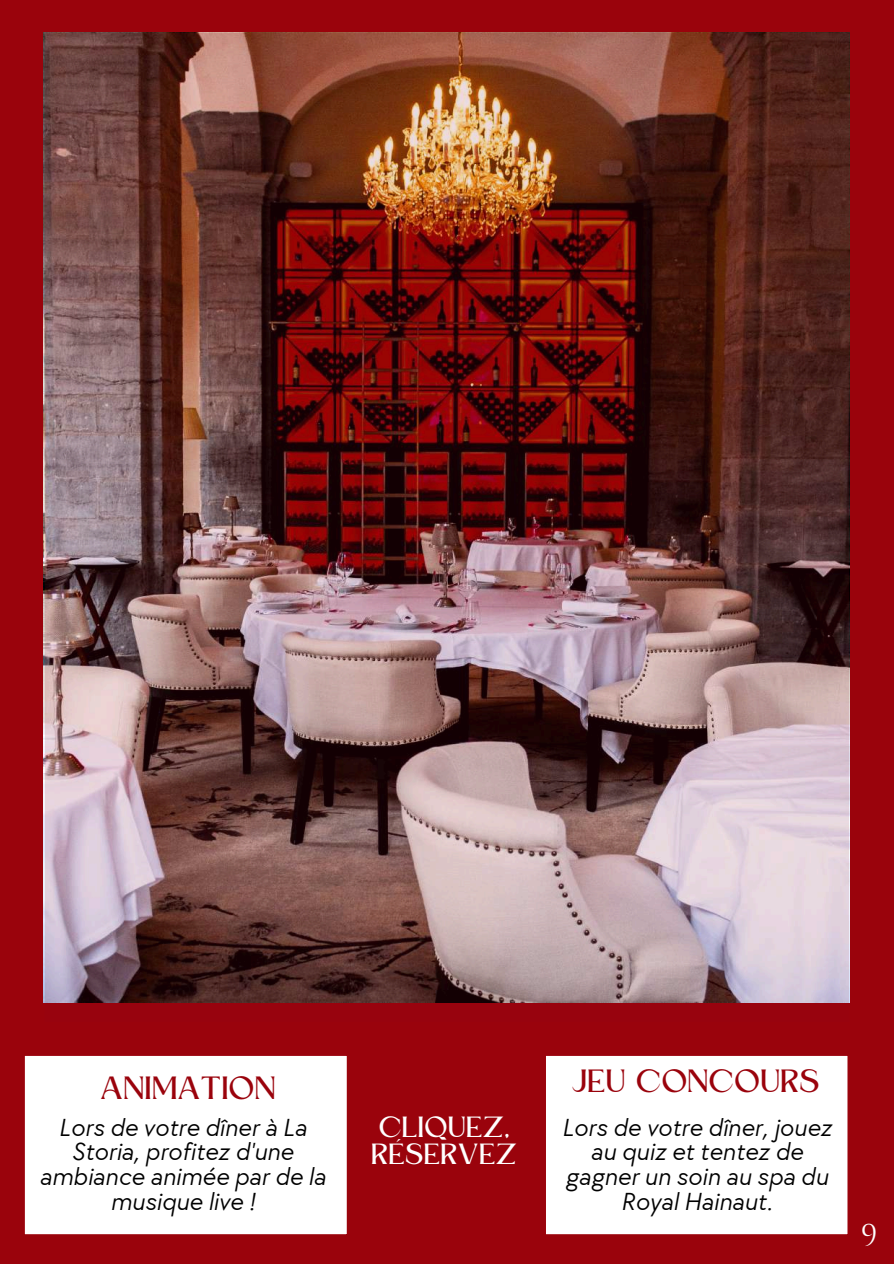
<style>
.page{position:relative;width:894px;height:1264px;background:#fff}
.page>*{position:absolute;margin:0;border:0;box-sizing:border-box;transform-origin:0 0}
.t1{font:30px "Kingred Serif";color:#9a030c}
.t2{font:30px "Cinzel";color:#fff}
.t3{font:27.3px/27px "Kingred Serif";color:#fff}
.t4{font:italic 25.5px/24.8px "TT Chocolates";color:#000;text-align:center}
</style>
<div class="page">
<div style="left:0;top:0;width:893px;height:1263px;background:#9a030c"></div>
<img style="left:45px;top:33px;width:803px;height:970px">
<div style="left:24px;top:1055px;width:323px;height:180px;background:#fff"></div>
<div style="left:546px;top:1055px;width:302px;height:180px;background:#fff"></div>
<p class="t1" style="left:101px;top:1076px;width:177px">ANIMATION</p>
<p class="t4" style="left:39px;top:1115px;width:288px">Lors de votre dîner à La<br>Storia, profitez d'une ambiance animée par de la musique live !</p>
<p class="t3" style="left:372px;top:1116px;width:148px">CLIQUEZ,<br>RÉSERVEZ</p>
<p class="t1" style="left:572px;top:1069px;width:250px">JEU CONCOURS</p>
<p class="t4" style="left:561px;top:1115px;width:271px">Lors de votre dîner, jouez au quiz et tentez de gagner un soin au spa du<br>Royal Hainaut.</p>
<p class="t2" style="left:860px;top:1215px;width:18px">9</p>
</div>
